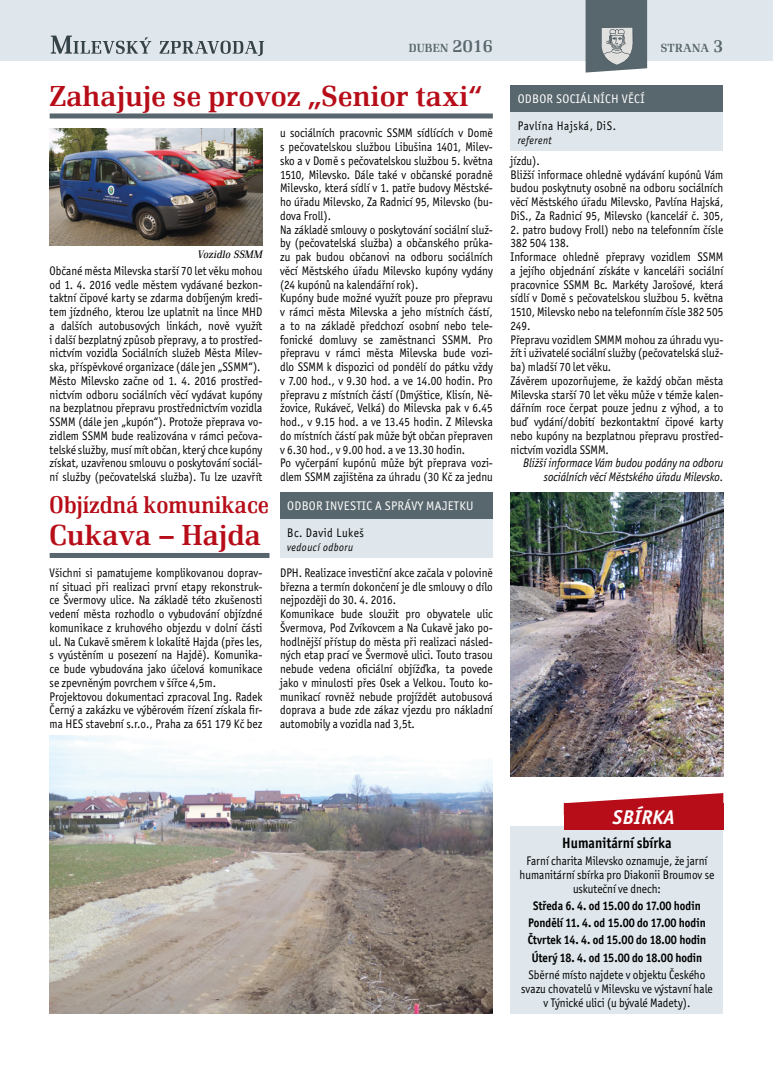
<style>
.page{position:relative;width:773px;height:1081px;background:#fff}
.page>*{position:absolute;margin:0;border:0;box-sizing:border-box;transform-origin:0 0}
.t1{font:500 30px "Renault TOT";color:#b70d18}
.t2{font:500 25px "Renault TOT";color:#b70d18;scale:.9 1}
.t3{font:italic 700 20px "Officina Sans Itc TOT";color:#fff}
.t4{font:700 15px "Officina Sans Itc TOT";color:#000;scale:.9 1}
.t5{font:12.5px/13.8px "Officina Sans Itc TOT";color:#000;scale:.9 1}
.t6{font:700 12.5px/17.2px "Officina Sans Itc TOT";letter-spacing:-.005em;color:#000;text-align:center;scale:.9 1}
.t7{font:italic 12.5px/13.8px "Officina Sans Itc TOT";color:#000;text-align:right;scale:.9 1}
.t8{font:12.5px "Officina Sans Itc TOT";letter-spacing:.025em;color:#fff}
.t9{font:500 12.25px "Renault TOT";letter-spacing:.015em;color:#58666d}
.t10{font:italic 11.25px "Officina Sans Itc TOT";letter-spacing:.05em;color:#000;scale:.9 1}
.t11{font:italic 300 11.25px "Renault TOT";letter-spacing:.02em;color:#000;scale:.9 1}
.s1{font-size:17.5px}
</style>
<div class="page">
<div style="left:0;top:1px;width:772px;height:60px;background:#dfe7ec"></div>
<svg style="left:585px;top:0;width:62px;height:73px"></svg>
<svg style="left:159px;top:41px;width:105px;height:15px"></svg>
<svg style="left:51px;top:36px;width:100px;height:18px"></svg>
<div style="left:50px;top:113px;width:443px;height:5px;background:#58666d"></div>
<div style="left:510px;top:86px;width:213px;height:26px;background:#58666d"></div>
<div style="left:510px;top:112px;width:213px;height:39px;background:#dfe7ec"></div>
<img style="left:50px;top:128px;width:212px;height:118px">
<div style="left:50px;top:553px;width:219px;height:5px;background:#58666d"></div>
<div style="left:280px;top:493px;width:213px;height:26px;background:#58666d"></div>
<div style="left:280px;top:519px;width:213px;height:39px;background:#dfe7ec"></div>
<img style="left:50px;top:735px;width:443px;height:278px">
<img style="left:510px;top:493px;width:213px;height:283px">
<div style="left:510px;top:826px;width:213px;height:187px;background:#dfe7ec"></div>
<svg style="left:568px;top:793px;width:155px;height:10px"></svg>
<div style="left:563px;top:803px;width:160px;height:27px;background:#b70d18"></div>
<p class="t9" style="left:409px;top:41px;width:85px">DUBEN <span class="s1">2016</span></p>
<p class="t9" style="left:660px;top:41px;width:64px">STRANA <span class="s1">3</span></p>
<h1 class="t1" style="left:50px;top:79px;width:434px">Zahajuje se provoz „Senior taxi“</h1>
<p class="t8" style="left:517px;top:92px;width:8px">ODBOR</p>
<p class="t8" style="left:556px;top:92px;width:7px">SOCI</p>
<p class="t8" style="left:580px;top:92px;width:14px">ÁLNÍCH</p>
<p class="t8" style="left:621px;top:92px;width:19px">VĚCÍ</p>
<p class="t5" style="left:517px;top:119px;width:111px">Pavlína H ajská, DiS.</p>
<p class="t10" style="left:517px;top:134px;width:39px">referent</p>
<p class="t5" style="left:280px;top:126px;width:238px">u sociálních pracovnic SSMM sídlících v Domě s pečovatelskou službou Libušina 1401, Milev&shy;sko a v Domě s pečovatelskou službou 5. května 1510, Milevsko. Dále také v občanské poradně Milevsko, která sídlí v 1. patře budovy Městské&shy;ho úřadu Milevsko, Za Radnicí 95, Milevsko (bu&shy;dova Froll).<br>Na základě smlouvy o poskytování sociální služ&shy;by (pečovatelská služba) a občanského průka&shy;zu pak budou občanovi na odboru sociálních věcí Městského úřadu Milevsko kupóny vydány (24 kupónů na kalendářní rok).<br>Kupóny bude možné využít pouze pro přepravu v rámci města Milevska a jeho místních částí, a to na základě předchozí osobní nebo tele&shy;fonické domluvy se zaměstnanci SSMM. Pro přepravu v rámci města Milevska bude vozi&shy;dlo SSMM k dispozici od pondělí do pátku vždy v 7.00 hod., v 9.30 hod. a ve 14.00 hodin. Pro přepravu z místních částí (Dmýštice, Klisín, N ě&shy;žovice, Rukáveč, Velká) do Milevska pak v 6.45 hod., v 9.15 hod. a ve 13.45 hodin. Z Milevska do místních částí pak může být občan přepraven v 6.30 hod., v 9.00 hod. a ve 13.30 hodin.<br>Po vyčerpání kupónů může být přeprava vozi&shy;dlem SSMM zajištěna za úhradu (30 Kč za jednu</p>
<p class="t5" style="left:510px;top:154px;width:238px">jízdu).<br>Bližší informace ohledně vydávání kupónů Vám budou poskytnuty osobně na odboru sociálních věcí Městského úřadu Milevsko, Pavlína H ajská, DiS., Za Radnicí 95, Milevsko (kancelář č. 305,</p>
<p class="t5" style="left:510px;top:223px;width:238px">2. patro budovy Froll) nebo na telefonním čísle 382 504 138.<br>Informace ohledně přepravy vozidlem SSMM a jejího objednání získáte v kanceláři sociální pracovnice SS MM Bc. Markéty Jarošové, která sídlí v Domě s pečovatelskou službou 5. května 1510, Milevsko nebo na telefonním čísle 382 505<br>249.<br>Přepravu vozidlem SMMM mohou za úhradu vyu&shy;žít i uživatelé sociální služby (pečovatelská služ&shy;ba) mladší 70 let věku.<br>Závěrem upozorňujeme, že každý občan města Milevska starší 70 let věku může v témže kalen&shy;dářním roce čerpat pouze jednu z výhod, a to buď vydání/dobití bezkontaktní čipové karty nebo kupóny na bezplatnou přepravu prostřed&shy;nictvím vozidla SS MM.</p>
<p class="t7" style="left:523px;top:456px;width:224px">Bližší informace Vám budou podány na odboru sociálních věcí Městského úřadu Milevsko.</p>
<p class="t11" style="left:198px;top:248px;width:73px">Vozidlo SSMM</p>
<p class="t5" style="left:50px;top:264px;width:238px">Občané města Milevska starší 70 let věku mohou od 1. 4. 2016 vedle městem vydávané bezkon&shy;taktní čipové karty se zdarma dobíjeným kredi&shy;tem jízdného, kterou lze uplatnit na lince MHD a dalších autobusových linkách, nově využít i další bezplatný způsob přepravy, a to prostřed&shy;nictvím vozidla Sociálních služeb Města Milev&shy;ska, příspěvkové organizace (dále jen „SSMM“).<br>Město Milevsko začne od 1. 4. 2016 prostřed&shy;nictvím odboru sociálních věcí vydávat kupóny na bezplatnou přepravu prostřednictvím vozidla SSMM (dále jen „kupón“). Protože přeprava vo&shy;zidlem SSMM bude realizována v rámci pečova&shy;telské služby, musí mít občan, který chce kupóny získat, uzavřenou smlouvu o poskytování sociál&shy;ní služby (pečovatelská služba). Tu lze uzavřít</p>
<h2 class="t2" style="left:50px;top:490px;width:245px">Objízdná komunikace</h2>
<h1 class="t1" style="left:50px;top:519px;width:213px">Cukava – Hajda</h1>
<p class="t5" style="left:50px;top:566px;width:238px">Všichni si pamatujeme komplikovanou doprav&shy;ní situaci při realizaci první etapy rekonstruk&shy;ce Švermovy ulice. Na základě této zkušenosti vedení města rozhodlo o vybudování objízdné komunikace z kruhového objezdu v dolní části ul. Na Cukavě směrem k lokalitě H ajda (přes les, s vyústěním u posezení na H ajdě). Komunika&shy;ce bude vybudována jako účelová komunikace se zpevněným povrchem v šířce 4,5m.<br>Projektovou dokumentaci zpracoval Ing. Radek Černý a zakázku ve výběrovém řízení získala fir&shy;ma HES stavební s.r.o., Praha za 651 179 Kč bez</p>
<p class="t5" style="left:280px;top:566px;width:238px">DPH . Realizace investiční akce začala v polovině března a termín dokončení je dle smlouvy o dílo nejpozději do 30. 4. 2016.<br>Komunikace bude sloužit pro obyvatele ulic Švermova, Pod Zvíkovcem a N a Cukavě jako po&shy;hodlnější přístup do města při realizaci násled&shy;ných etap prací ve Švermově ulici. Touto trasou nebude vedena oficiální objížďka, ta povede jako v minulosti přes Osek a Velkou. Touto ko&shy;munikací rovněž nebude projíždět autobusová doprava a bude zde zákaz vjezdu pro nákladní automobily a vozidla nad 3,5t.</p>
<p class="t8" style="left:287px;top:499px;width:8px">ODBOR</p>
<p class="t8" style="left:325px;top:499px;width:7px">INVESTIC</p>
<p class="t8" style="left:375px;top:499px;width:67px">A SPRÁVY MAJETKU</p>
<p class="t5" style="left:287px;top:525px;width:87px">Bc. David Lukeš</p>
<p class="t10" style="left:287px;top:541px;width:75px">vedoucí odboru</p>
<h3 class="t3" style="left:612px;top:805px;width:64px">SBÍRKA</h3>
<p class="t4" style="left:562px;top:833px;width:123px">H umanitární sbírka</p>
<p class="t5" style="left:519px;top:854px;width:218px;text-align:center">Farní charita Milevsko oznamuje, že jarní humanitární sbírka pro Diakonii Broumov se uskuteční ve dnech:</p>
<p class="t6" style="left:527px;top:897px;width:200px">Středa 6. 4. od 15.00 do 17.00 hodin Pondělí 11. 4. od 15.00 do 17.00 hodin Čtvrtek 14. 4. od 15.00 do 18.00 hodin Úterý 18. 4. od 15.00 do 18.00 hodin</p>
<p class="t5" style="left:521px;top:968px;width:214px;text-align:center">Sběrné místo najdete v objektu Českého svazu chovatelů v Milevsku ve výstavní hale v Týnické ulici (u bývalé Madety).</p>
</div>
